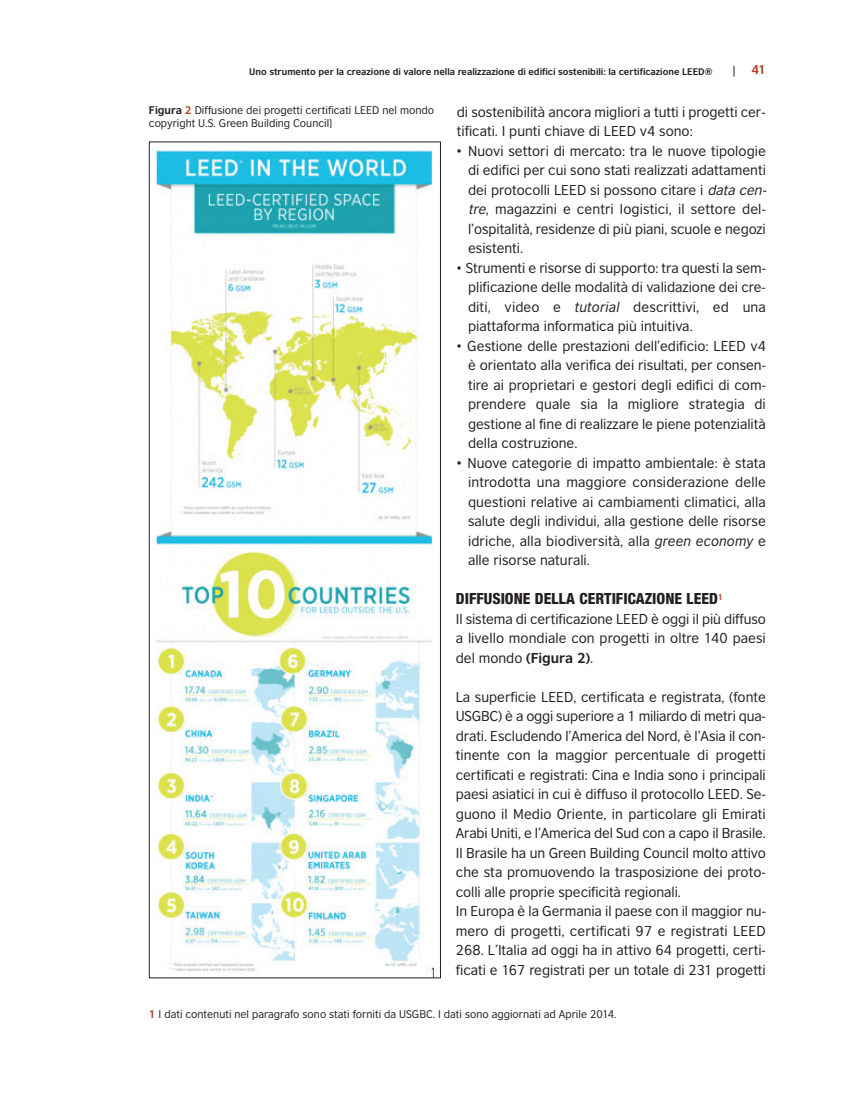
<style>
.page{position:relative;width:851px;height:1106px;background:#fff}
.page>*{position:absolute;margin:0;border:0;box-sizing:border-box;transform-origin:0 0}
.t1{font:16.5px "NH87";color:#231f20}
.t2{font:13.5px/19.5px "British Council Sans";color:#231f20;text-align:justify}
.t3{font:700 12px "British Council Sans";color:#b14324}
.t4{font:10.5px/12.6px "British Council Sans";color:#231f20}
.t5{font:700 9px "British Council Sans";color:#231f20}
.s1{font-weight:700}
.s2{font-weight:700;color:#b14324}
.s3{font-style:italic}
</style>
<div class="page">
<img style="left:156px;top:150px;width:278px;height:826px">
<p class="t5" style="left:249px;top:68px;width:464px">Uno strumento per la creazione di valore nella realizzazione di edifici sostenibili: la certificazione LEED®</p>
<p class="t3" style="left:751px;top:65px;width:16px">41</p>
<p class="t4" style="left:149px;top:105px;width:286px"><span class="s1">Figura</span> <span class="s2">2</span> Diffusione dei progetti certificati LEED nel mondo copyright U.S. Green Building Council]</p>
<p class="t2" style="left:457px;top:103px;width:310px">di sostenibilità ancora migliori a tutti i progetti cer&shy;tificati. I punti chiave di LEED v4 sono:</p>
<p class="t2" style="left:468px;top:142px;width:302px;text-align:left;text-indent:-12px">• Nuovi settori di mercato: tra le nuove tipologie di edifici per cui sono stati realizzati adattamenti dei protocolli LEED si possono citare i <span class="s3">data cen&shy;tre</span>, magazzini e centri logistici, il settore del&shy;l’ospitalità, residenze di più piani, scuole e negozi esistenti.</p>
<p class="t2" style="left:468px;top:259px;width:299px;text-indent:-12px">• Strumenti e risorse di supporto: tra questi la sem&shy;plificazione delle modalità di validazione dei cre&shy;diti, video e <span class="s3">tutorial</span> descrittivi, ed una piattaforma informatica più intuitiva.</p>
<p class="t2" style="left:468px;top:337px;width:299px;text-indent:-12px">• Gestione delle prestazioni dell’edificio: LEED v4 è orientato alla verifica dei risultati, per consen&shy;tire ai proprietari e gestori degli edifici di com&shy;prendere quale sia la migliore strategia di gestione al fine di realizzare le piene potenzialità della costruzione.</p>
<p class="t2" style="left:468px;top:454px;width:299px;text-indent:-12px">• Nuove categorie di impatto ambientale: è stata introdotta una maggiore considerazione delle questioni relative ai cambiamenti climatici, alla salute degli individui, alla gestione delle risorse idriche, alla biodiversità, alla <span class="s3">green economy</span> e alle risorse naturali.</p>
<p class="t1" style="left:456px;top:593px;width:269px">DIFFUSIONE DELLA CERTIFICAZIONE LEED<sup>1</sup></p>
<p class="t2" style="left:456px;top:610px;width:311px">Il sistema di certificazione LEED è oggi il più diffuso a livello mondiale con progetti in oltre 140 paesi del mondo <span class="s1">(Figura 2)</span>.</p>
<p class="t2" style="left:456px;top:688px;width:311px;text-align:left">La superficie LEED, certificata e registrata, (fonte USGBC) è a oggi superiore a 1 miliardo di metri qua&shy;drati. Escludendo l’America del Nord, è l’Asia il con&shy;tinente con la maggior percentuale di progetti certificati e registrati: Cina e India sono i principali paesi asiatici in cui è diffuso il protocollo LEED. Se&shy;guono il Medio Oriente, in particolare gli Emirati Arabi Uniti, e l’America del Sud con a capo il Brasile.<br>Il Brasile ha un Green Building Council molto attivo che sta promuovendo la trasposizione dei proto&shy;colli alle proprie specificità regionali.<br>In Europa è la Germania il paese con il maggior nu&shy;mero di progetti, certificati 97 e registrati LEED 268. L’Italia ad oggi ha in attivo 64 progetti, certi&shy;ficati e 167 registrati per un totale di 231 progetti</p>
<p class="t4" style="left:149px;top:1009px;width:469px"><span class="s2">1</span> I dati contenuti nel paragrafo sono stati forniti da USGBC. I dati sono aggiornati ad Aprile 2014.</p>
</div>
